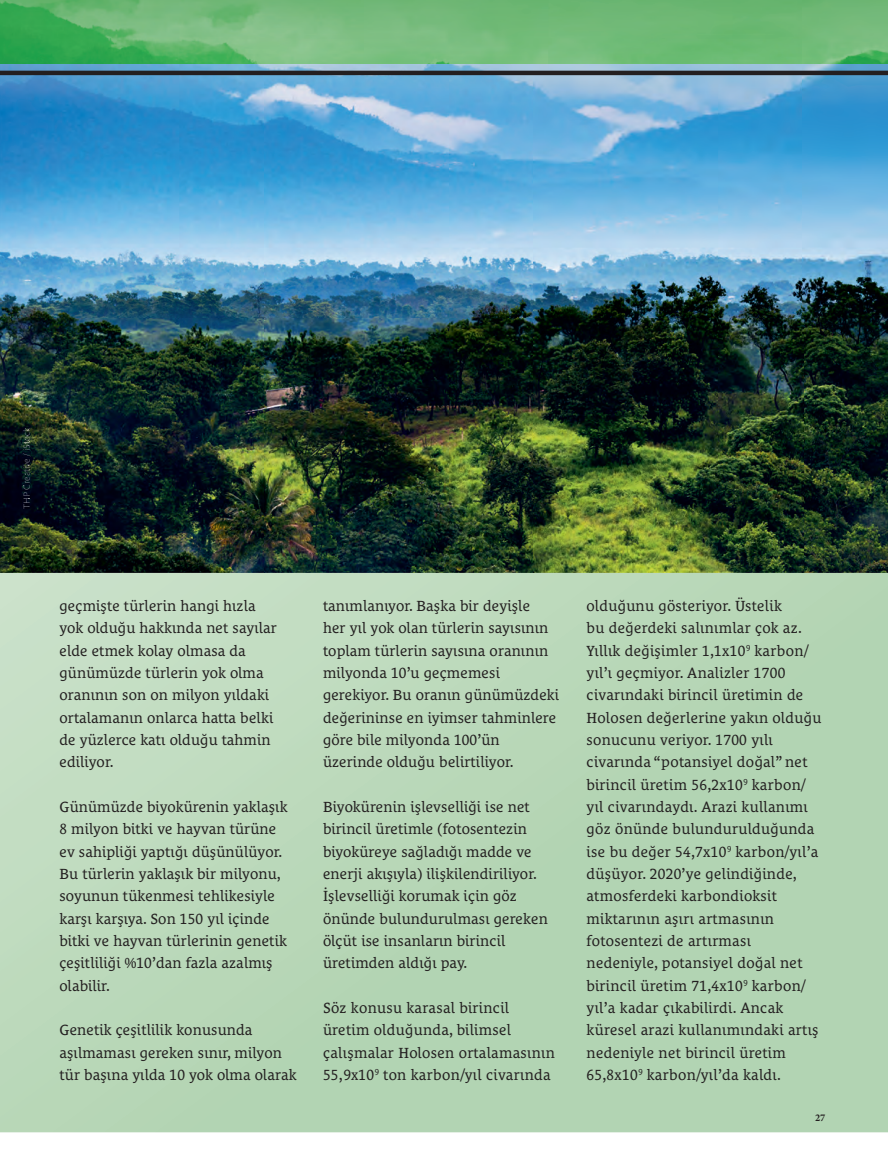
<style>
.page{position:relative;width:888px;height:1168px;background:#fff}
.page>*{position:absolute;margin:0;border:0;box-sizing:border-box;transform-origin:0 0}
.t1{font:15px/22.4px "Le Monde Courrier Pro";letter-spacing:.01em;color:#231f20}
.t2{font:700 10.35px "Minion Pro";color:#231f20}
.t3{font:300 expanded 9px "Le Monde Sans Pro";letter-spacing:-.01em;color:#a5abb0}
.s1{color:#9b9fab}
.s2{color:#9ca0aa}
.s3{color:#a2a7af}
.s4{color:#9ea3ab}
.s5{color:#9b9dac}
</style>
<div class="page">
<svg style="left:0;top:573px;width:888px;height:559px;background:#b8d7b8"></svg>
<img style="left:0;top:0;width:888px;height:573px">
<hr style="left:0;top:71px;width:888px;height:4px;background:#231f20">
<img style="left:23px;top:428px;width:8px;height:81px">
<p class="t3" style="left:23px;top:509px;width:82px;rotate:-90deg"><span class="s1">THP</span> Crea<span class="s2">tive</span> <span class="s3">/ i</span><span class="s4">Stoc</span><span class="s5">k</span></p>
<p class="t1" style="left:59px;top:595px;width:219px">geçmişte türlerin hangi hızla yok olduğu hakkında net sayılar elde etmek kolay olmasa da günümüzde türlerin yok olma oranının son on milyon yıldaki ortalamanın onlarca hatta belki de yüzlerce katı olduğu tahmin ediliyor.</p>
<p class="t1" style="left:59px;top:796px;width:229px">Günümüzde biyokürenin yaklaşık<br>8 milyon bitki ve hayvan türüne ev sahipliği yaptığı düşünülüyor.<br>Bu türlerin yaklaşık bir milyonu, soyunun tükenmesi tehlikesiyle karşı karşıya. Son 150 yıl içinde bitki ve hayvan türlerinin genetik çeşitliliği %10’dan fazla azalmış olabilir.</p>
<p class="t1" style="left:59px;top:1019px;width:238px">Genetik çeşitlilik konusunda aşılmaması gereken sınır, milyon tür başına yılda 10 yok olma olarak</p>
<p class="t1" style="left:323px;top:595px;width:238px">tanımlanıyor. Başka bir deyişle<br>her yıl yok olan türlerin sayısının toplam türlerin sayısına oranının milyonda 10’u geçmemesi gerekiyor. Bu oranın günümüzdeki değerininse en iyimser tahminlere göre bile milyonda 100’ün üzerinde olduğu belirtiliyor.</p>
<p class="t1" style="left:323px;top:796px;width:226px">Biyokürenin işlevselliği ise net birincil üretimle (fotosentezin biyoküreye sağladığı madde ve enerji akışıyla) ilişkilendiriliyor.<br>İşlevselliği korumak için göz önünde bulundurulması gereken ölçüt ise insanların birincil üretimden aldığı pay.</p>
<p class="t1" style="left:323px;top:997px;width:233px">Söz konusu karasal birincil üretim olduğunda, bilimsel çalışmalar Holosen ortalamasının<br>55,9x10<sup>9</sup> ton karbon/yıl civarında</p>
<p class="t1" style="left:586px;top:595px;width:236px">olduğunu gösteriyor. Üstelik<br>bu değerdeki salınımlar çok az.<br>Yıllık değişimler 1,1x10<sup>9</sup> karbon/ yıl’ı geçmiyor. Analizler 1700 civarındaki birincil üretimin de<br>Holosen değerlerine yakın olduğu sonucunu veriyor. 1700 yılı civarında “potansiyel doğal” net birincil üretim 56,2x10<sup>9</sup> karbon/ yıl civarındaydı. Arazi kullanımı göz önünde bulundurulduğunda ise bu değer 54,7x10<sup>9</sup> karbon/yıl’a düşüyor. 2020’ye gelindiğinde, atmosferdeki karbondioksit miktarının aşırı artmasının fotosentezi de artırması nedeniyle, potansiyel doğal net birincil üretim 71,4x10<sup>9</sup> karbon/ yıl’a kadar çıkabilirdi. Ancak küresel arazi kullanımındaki artış nedeniyle net birincil üretim<br>65,8x10<sup>9</sup> karbon/yıl’da kaldı.</p>
<p class="t2" style="left:815px;top:1111px;width:12px">27</p>
</div>
